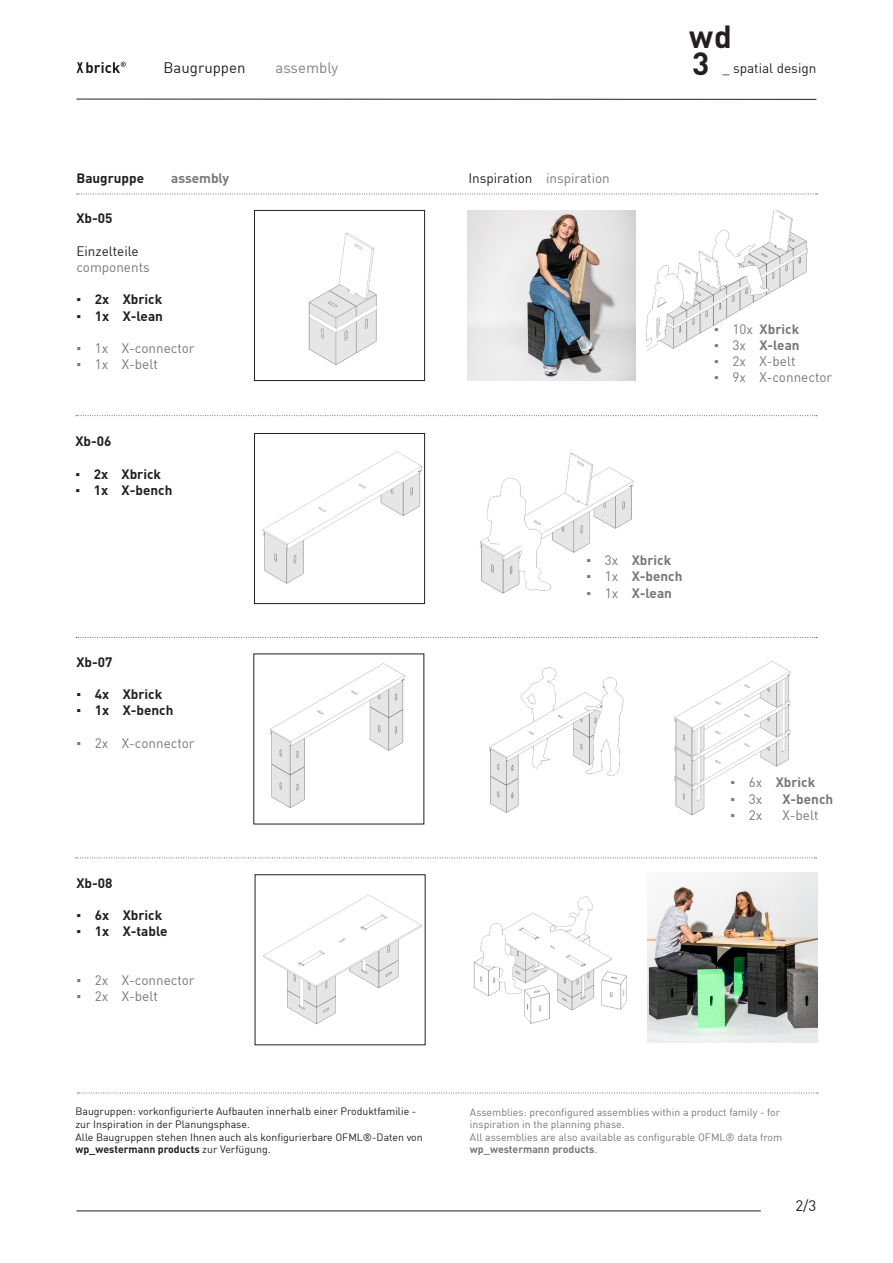
<style>
.page{position:relative;width:893px;height:1263px;background:#fff}
.page>*{position:absolute;margin:0;border:0;box-sizing:border-box;transform-origin:0 0}
.t1{font:700 44.85px "DIN";color:#231f20}
.t2{font:700 31.65px/27.5px "DIN";color:#231f20}
.t3{font:15px "DIN";color:#231f20}
.t4{font:15px "DIN";color:#808285}
.Text{font:13.5px "DIN";color:#76787b}
.Text-2{font:700 13.5px "DIN";color:#231f20}
.Text-3{font:700 13.5px "DIN";color:#76787b}
.Text-4{font:13.5px "DIN";color:#231f20}
.t5{font:10.5px/12.6px "DIN";color:#231f20}
.t6{font:10.5px/12.6px "DIN";color:#76787b}
.t7{font:9.6px "DIN";color:#231f20}
.s1{color:#76787b}
.s2{font-family:"Calibri"}
.s3{font-family:"Calibri";font-weight:700}
.s4{font-weight:400}
.s5{font-weight:700}
</style>
<div class="page">
<hr style="left:77px;top:99px;width:739px;height:1px;background:#231f20">
<hr style="left:77px;top:1210px;width:684px;height:1px;background:#231f20">
<svg style="left:77px;top:62px;width:49px;height:11px"></svg>
<svg style="left:77px;top:194px;width:741px;height:1px"></svg>
<img style="left:308px;top:233px;width:69px;height:132px">
<div style="left:254px;top:210px;width:171px;height:171px;border:1px solid #231f20"></div>
<svg style="left:76px;top:415px;width:741px;height:1px"></svg>
<img style="left:646px;top:210px;width:162px;height:141px">
<svg style="left:76px;top:637px;width:741px;height:1px"></svg>
<img style="left:270px;top:663px;width:135px;height:145px">
<svg style="left:76px;top:857px;width:741px;height:1px"></svg>
<img style="left:262px;top:451px;width:160px;height:133px">
<div style="left:254px;top:433px;width:171px;height:171px;border:1px solid #231f20"></div>
<img style="left:480px;top:453px;width:154px;height:141px">
<img style="left:489px;top:667px;width:135px;height:146px">
<img style="left:674px;top:661px;width:117px;height:154px">
<img style="left:263px;top:895px;width:159px;height:129px">
<img style="left:473px;top:896px;width:154px;height:128px">
<img style="left:647px;top:872px;width:170px;height:171px">
<img style="left:467px;top:211px;width:168px;height:170px">
<svg style="left:77px;top:1093px;width:741px;height:1px"></svg>
<h1 class="t1" style="left:659px;top:-11px;width:62px">wd</h1>
<h2 class="t2" style="left:689px;top:21px;width:44px">wd<br>3</h2>
<p class="t3" style="left:164px;top:59px;width:83px">Baugruppen</p>
<p class="t4" style="left:275px;top:59px;width:64px">assembly</p>
<p class="t7" style="left:734px;top:65px;width:68px">_ spatial design</p>
<p class="Text-4" style="left:722px;top:60px;width:96px">_ spatial design</p>
<p class="Text-2" style="left:76px;top:170px;width:69px">Baugruppe</p>
<p class="Text-3" style="left:171px;top:170px;width:60px">assembly</p>
<p class="Text-4" style="left:468px;top:170px;width:143px">Inspiration <span class="s1">inspiration</span></p>
<p class="Text-2" style="left:76px;top:210px;width:38px">Xb-05</p>
<p class="Text-4" style="left:76px;top:242px;width:64px">Einzelteile</p>
<p class="Text" style="left:76px;top:259px;width:75px">components</p>
<p class="Text-2" style="left:76px;top:291px;width:87px"><span class="s2">▪</span> 2x Xbrick</p>
<p class="Text-2" style="left:76px;top:307px;width:88px"><span class="s2">▪</span> 1x X-lean</p>
<p class="Text" style="left:76px;top:340px;width:120px"><span class="s3">▪</span> 1x X-connector</p>
<p class="Text" style="left:76px;top:356px;width:83px"><span class="s3">▪</span> 1x X-belt</p>
<p class="Text-2" style="left:75px;top:433px;width:38px">Xb-06</p>
<p class="Text-2" style="left:75px;top:465px;width:87px"><span class="s2">▪</span> 2x Xbrick</p>
<p class="Text-2" style="left:75px;top:481px;width:98px"><span class="s2">▪</span> 1x X-bench</p>
<p class="Text-2" style="left:76px;top:653px;width:38px">Xb-07</p>
<p class="Text-2" style="left:76px;top:685px;width:87px"><span class="s2">▪</span> 4x Xbrick</p>
<p class="Text-2" style="left:76px;top:702px;width:98px"><span class="s2">▪</span> 1x X-bench</p>
<p class="Text" style="left:76px;top:734px;width:120px"><span class="s3">▪</span> 2x X-connector</p>
<p class="Text-2" style="left:76px;top:874px;width:38px">Xb-08</p>
<p class="Text-2" style="left:76px;top:906px;width:87px"><span class="s2">▪</span> 6x Xbrick</p>
<p class="Text-2" style="left:76px;top:922px;width:93px"><span class="s2">▪</span> 1x X-table</p>
<p class="Text" style="left:76px;top:971px;width:120px"><span class="s3">▪</span> 2x X-connector</p>
<p class="Text" style="left:76px;top:988px;width:83px"><span class="s3">▪</span> 2x X-belt</p>
<p class="Text-3" style="left:586px;top:551px;width:86px"><span class="s2">▪</span> <span class="s4">3x</span> Xbrick</p>
<p class="Text-3" style="left:586px;top:568px;width:98px"><span class="s2">▪</span> <span class="s4">1x</span> X-bench</p>
<p class="Text-3" style="left:586px;top:584px;width:87px"><span class="s2">▪</span> <span class="s4">1x</span> X-lean</p>
<p class="Text-3" style="left:714px;top:320px;width:87px"><span class="s2">▪</span> <span class="s4">10x</span> Xbrick</p>
<p class="Text-3" style="left:714px;top:336px;width:87px"><span class="s2">▪</span> <span class="s4">3x</span> X-lean</p>
<p class="Text" style="left:714px;top:353px;width:83px"><span class="s3">▪</span> 2x X-belt</p>
<p class="Text" style="left:714px;top:369px;width:120px"><span class="s3">▪</span> 9x X-connector</p>
<p class="Text-3" style="left:730px;top:774px;width:86px"><span class="s2">▪</span> <span class="s4">6x</span> Xbrick</p>
<p class="Text" style="left:730px;top:790px;width:33px"><span class="s3">▪</span> 3x</p>
<p class="Text-3" style="left:782px;top:790px;width:52px">X-bench</p>
<p class="Text" style="left:730px;top:806px;width:33px"><span class="s3">▪</span> 2x</p>
<p class="Text" style="left:782px;top:806px;width:38px">X-belt</p>
<p class="t5" style="left:75px;top:1105px;width:342px">Baugruppen: vorkonfigurierte Aufbauten innerhalb einer Produktfamilie - zur Inspiration in der Planungsphase.</p>
<p class="t5" style="left:75px;top:1130px;width:349px">Alle Baugruppen stehen Ihnen auch als konfigurierbare OFML®-Daten von <span class="s5">wp_westermann products</span> zur Verfügung.</p>
<p class="t6" style="left:470px;top:1105px;width:312px">Assemblies: preconfigured assemblies within a product family - for inspiration in the planning phase.</p>
<p class="t6" style="left:470px;top:1130px;width:314px">All assemblies are also available as configurable OFML® data from <span class="s5">wp_westermann products</span>.</p>
<h3 class="t3" style="left:795px;top:1196px;width:22px">2/3</h3>
</div>
